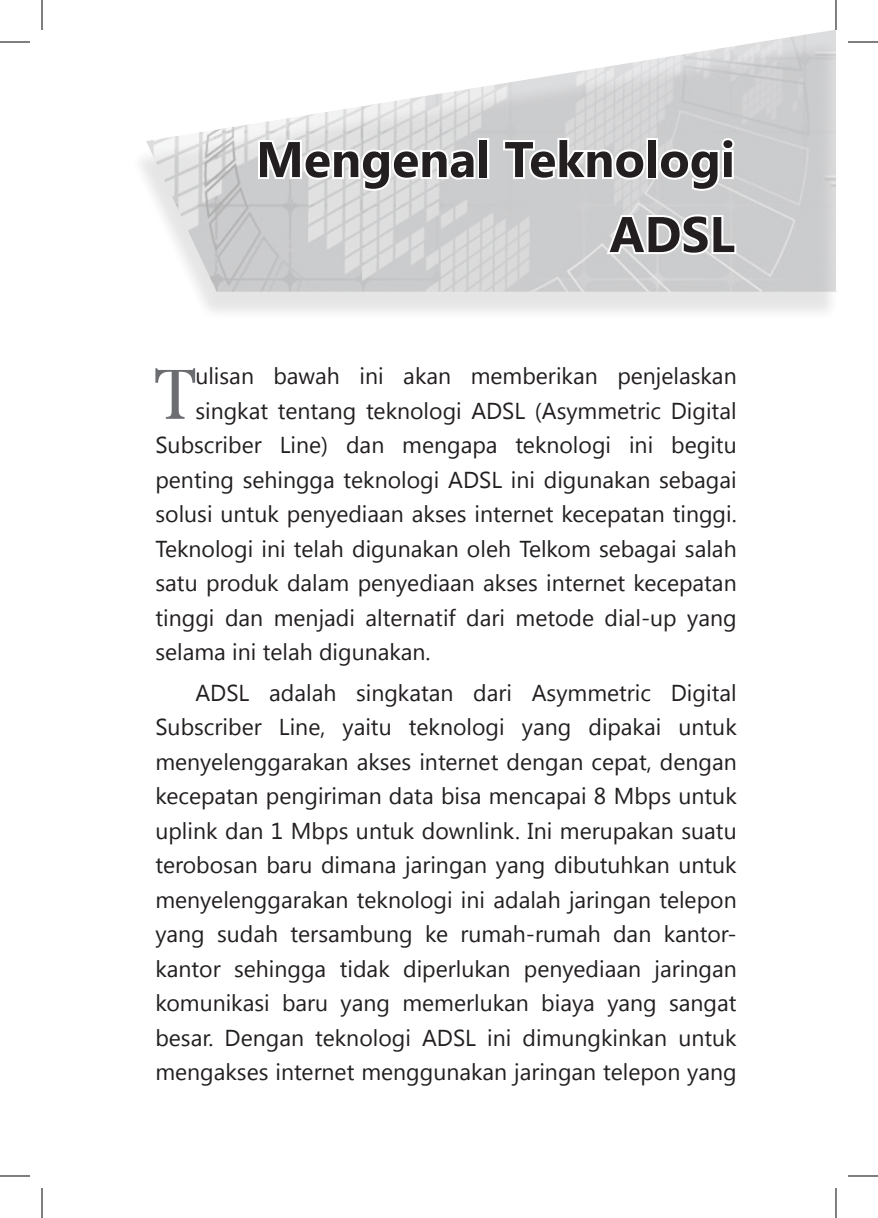
<style>
.page{position:relative;width:878px;height:1218px;background:#fff}
.page>*{position:absolute;margin:0;border:0;box-sizing:border-box;transform-origin:0 0}
.t1{font:78.2px "Footlight MT Light";color:#6c6d70}
.t2{font:700 50px/75px "Segoe UI";color:#231f20;text-align:right}
.t3{font:23px/34.4px "Segoe UI";color:#231f20;text-align:justify}
</style>
<div class="page">
<div style="left:128px;top:37px;width:722px;height:294px;background:#231f20;opacity:.33"></div>
<img style="left:146px;top:30px;width:691px;height:263px">
<svg style="left:256px;top:137px;width:221px;height:56px"></svg>
<div style="left:477px;top:138px;width:12px;height:41px;border:4px solid #fff"></div>
<svg style="left:501px;top:136px;width:146px;height:46px"></svg>
<div style="left:646px;top:138px;width:12px;height:41px;border:4px solid #fff"></div>
<svg style="left:656px;top:135px;width:81px;height:58px"></svg>
<svg style="left:604px;top:212px;width:134px;height:45px"></svg>
<hr style="left:848px;top:41px;width:30px;height:2px;background:#fff">
<hr style="left:0;top:42px;width:30px;height:1px;background:#000">
<hr style="left:848px;top:42px;width:30px;height:1px;background:#000">
<hr style="left:0;top:1176px;width:30px;height:1px;background:#000">
<hr style="left:848px;top:1176px;width:30px;height:1px;background:#000">
<hr style="left:42px;top:0;width:1px;height:30px;background:#000">
<hr style="left:42px;top:1188px;width:1px;height:30px;background:#000">
<hr style="left:835px;top:0;width:1px;height:30px;background:#000">
<hr style="left:835px;top:1188px;width:1px;height:30px;background:#000">
<h2 class="t2" style="left:256px;top:119px;width:480px">Mengenal Teknologi<br>ADSL</h2>
<h1 class="t1" style="left:155px;top:347px;width:42px">T</h1>
<p class="t3" style="left:195px;top:358px;width:543px">ulisan bawah ini akan memberikan penjelaskan</p>
<p class="t3" style="left:195px;top:392px;width:543px">singkat tentang teknologi ADSL (Asymmetric Digital</p>
<p class="t3" style="left:155px;top:427px;width:583px">Subscriber Line) dan mengapa teknologi ini begitu</p>
<p class="t3" style="left:155px;top:461px;width:583px">penting sehingga teknologi ADSL ini digunakan sebagai</p>
<p class="t3" style="left:155px;top:496px;width:583px">solusi untuk penyediaan akses internet kecepatan tinggi.</p>
<p class="t3" style="left:155px;top:530px;width:583px">Teknologi ini telah digunakan oleh Telkom sebagai salah</p>
<p class="t3" style="left:155px;top:565px;width:583px">satu produk dalam penyediaan akses internet kecepatan</p>
<p class="t3" style="left:155px;top:599px;width:583px">tinggi dan menjadi alternatif dari metode dial-up yang</p>
<p class="t3" style="left:155px;top:634px;width:277px">selama ini telah digunakan.</p>
<p class="t3" style="left:155px;top:674px;width:583px;text-indent:40px">ADSL adalah singkatan dari Asymmetric Digital Subscriber Line, yaitu teknologi yang dipakai untuk menyelenggarakan akses internet dengan cepat, dengan kecepatan pengiriman data bisa mencapai 8 Mbps untuk uplink dan 1 Mbps untuk downlink. Ini merupakan suatu terobosan baru dimana jaringan yang dibutuhkan untuk menyelenggarakan teknologi ini adalah jaringan telepon yang sudah tersambung ke rumah-rumah dan kantor&shy;kantor sehingga tidak diperlukan penyediaan jaringan komunikasi baru yang memerlukan biaya yang sangat besar. Dengan teknologi ADSL ini dimungkinkan untuk mengakses internet menggunakan jaringan telepon yang</p>
</div>
